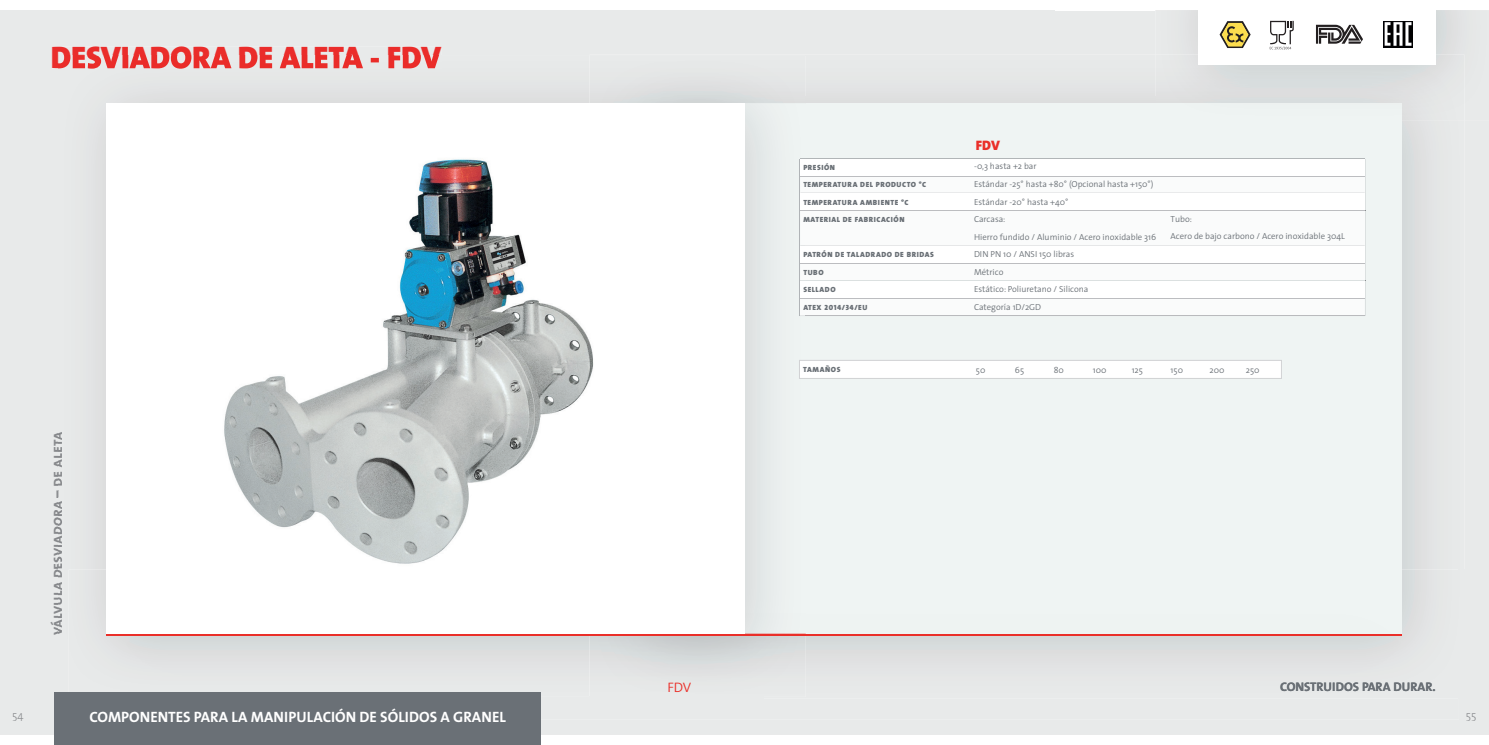
<style>
.page{position:relative;width:1489px;height:745px;background:#fff}
.page>*{position:absolute;margin:0;border:0;box-sizing:border-box;transform-origin:0 0}
.t1{font:31.25px "The Sans Black Caps";color:#ea2d2b}
.t2{font:15px "The Sans Bold Caps";color:#fff}
.t3{font:15px "The Sans Bold Caps";color:#87898c}
.t4{font:300 13.75px "The Sans";color:#ea2f29}
.t5{font:13.75px "The Sans Black Caps";color:#ea2f29}
.t6{font:12.5px "The Sans Bold Caps";color:#6a7076}
.t7{font:300 11.25px "The Sans";color:#87898c}
.t8{font:300 8.75px/17.5px "The Sans";color:#6a7076}
.t9{font:7.5px "The Sans Black Caps";letter-spacing:.075em;color:#6a7076}
</style>
<div class="page">
<div style="left:0;top:10px;width:1488px;height:724px;background:#e8eaea"></div>
<svg style="left:52px;top:47px;width:389px;height:22px;background:#e8dede"></svg>
<div style="left:589px;top:55px;width:566px;height:42px;background:#e6e7e7"></div>
<div style="left:805px;top:97px;width:350px;height:6px;background:#dddede"></div>
<img style="left:1401px;top:120px;width:63px;height:449px">
<img style="left:1372px;top:569px;width:92px;height:128px">
<div style="left:638px;top:103px;width:763px;height:532px;background:#eff4f3"></div>
<div style="left:51px;top:431px;width:8px;height:204px;background:#e8eaea"></div>
<div style="left:541px;top:696px;width:917px;height:22px;background:#e8eaea"></div>
<img style="left:763px;top:635px;width:609px;height:62px">
<img style="left:589px;top:696px;width:174px;height:1px">
<div style="left:59px;top:69px;width:309px;height:542px;background:#e4e6e6"></div>
<div style="left:368px;top:56px;width:221px;height:47px;background:#e4e6e6"></div>
<img style="left:59px;top:611px;width:10px;height:80px">
<img style="left:59px;top:56px;width:382px;height:13px">
<img style="left:589px;top:56px;width:216px;height:47px">
<img style="left:744px;top:103px;width:61px;height:466px">
<img style="left:59px;top:431px;width:3px;height:204px">
<img style="left:69px;top:569px;width:736px;height:127px">
<div style="left:106px;top:103px;width:638px;height:532px;background:#fff"></div>
<hr style="left:106px;top:633px;width:1295px;height:2px;background:#ea2f29">
<img style="left:224px;top:159px;width:370px;height:405px">
<div style="left:1466px;top:712px;width:9px;height:8px;background:#e8eaea"></div>
<div style="left:13px;top:712px;width:10px;height:8px;background:#e8eaea"></div>
<div style="left:801px;top:362px;width:478px;height:14px;background:#fff"></div>
<div style="left:799px;top:360px;width:482px;height:18px;border:1px solid #d1d2d4"></div>
<img style="left:1155px;top:10px;width:333px;height:110px">
<img style="left:1155px;top:55px;width:309px;height:65px">
<img style="left:1155px;top:103px;width:246px;height:17px">
<div style="left:1198px;top:0;width:237px;height:64px;background:#fff"></div>
<svg style="left:1269px;top:21px;width:24px;height:29px"></svg>
<svg style="left:1219px;top:21px;width:31px;height:27px"></svg>
<svg style="left:1316px;top:25px;width:46px;height:19px"></svg>
<img style="left:1383px;top:21px;width:29px;height:27px">
<div style="left:798px;top:158px;width:567px;height:158px;background:#fafbfb"></div>
<div style="left:54px;top:691px;width:487px;height:53px;background:#6a7076"></div>
<h1 class="t1" style="left:51px;top:31px;width:392px">DESVIADORA DE ALETA - FDV</h1>
<h2 class="t3" style="left:44px;top:635px;width:205px;rotate:-90deg">válvula desviadora – de aleta</h2>
<p class="t9" style="left:803px;top:161px;width:33px">PRESIÓN</p>
<p class="t9" style="left:803px;top:178px;width:124px">TEMPERATURA DEL PRODUCTO °C</p>
<p class="t9" style="left:803px;top:196px;width:107px">TEMPERATURA AMBIENTE °C</p>
<p class="t9" style="left:803px;top:213px;width:103px">MATERIAL DE FABRICACIÓN</p>
<p class="t9" style="left:803px;top:248px;width:132px">PATRÓN DE TALADRADO DE BRIDAS</p>
<p class="t9" style="left:803px;top:266px;width:22px">TUBO</p>
<p class="t9" style="left:803px;top:283px;width:34px">SELLADO</p>
<p class="t9" style="left:803px;top:301px;width:65px">ATEX 2014/34/EU</p>
<h3 class="t5" style="left:975px;top:133px;width:25px">FDV</h3>
<p class="t8" style="left:973px;top:157px;width:184px">-0,3 hasta +2 bar<br>Estándar -25° hasta +80° (Opcional hasta +150°)<br>Estándar -20° hasta +40°<br>Carcasa:<br>Hierro fundido / Aluminio / Acero inoxidable 316<br>DIN PN 10 / ANSI 150 libras<br>Métrico<br>Estático: Poliuretano / Silicona<br>Categoría 1D/2GD</p>
<p class="t8" style="left:1170px;top:210px;width:176px">Tubo:<br>Acero de bajo carbono / Acero inoxidable 304L</p>
<p class="t9" style="left:803px;top:363px;width:39px">TAMAÑOS</p>
<p class="t8" style="left:975px;top:360px;width:11px">50</p>
<p class="t8" style="left:1014px;top:360px;width:11px">65</p>
<p class="t8" style="left:1053px;top:360px;width:12px">80</p>
<p class="t8" style="left:1092px;top:360px;width:15px">100</p>
<p class="t8" style="left:1131px;top:360px;width:13px">125</p>
<p class="t8" style="left:1170px;top:360px;width:14px">150</p>
<p class="t8" style="left:1209px;top:360px;width:16px">200</p>
<p class="t8" style="left:1245px;top:360px;width:15px">250</p>
<h3 class="t4" style="left:667px;top:675px;width:25px">FDV</h3>
<h3 class="t6" style="left:1279px;top:676px;width:157px">CONSTRUIDOS PARA DURAR.</h3>
<h2 class="t2" style="left:89px;top:704px;width:418px">COMPONENTES PARA LA MANIPULACIÓN DE SÓLIDOS A GRANEL</h2>
<p class="t7" style="left:12px;top:705px;width:13px">54</p>
<p class="t7" style="left:1465px;top:705px;width:12px">55</p>
</div>
